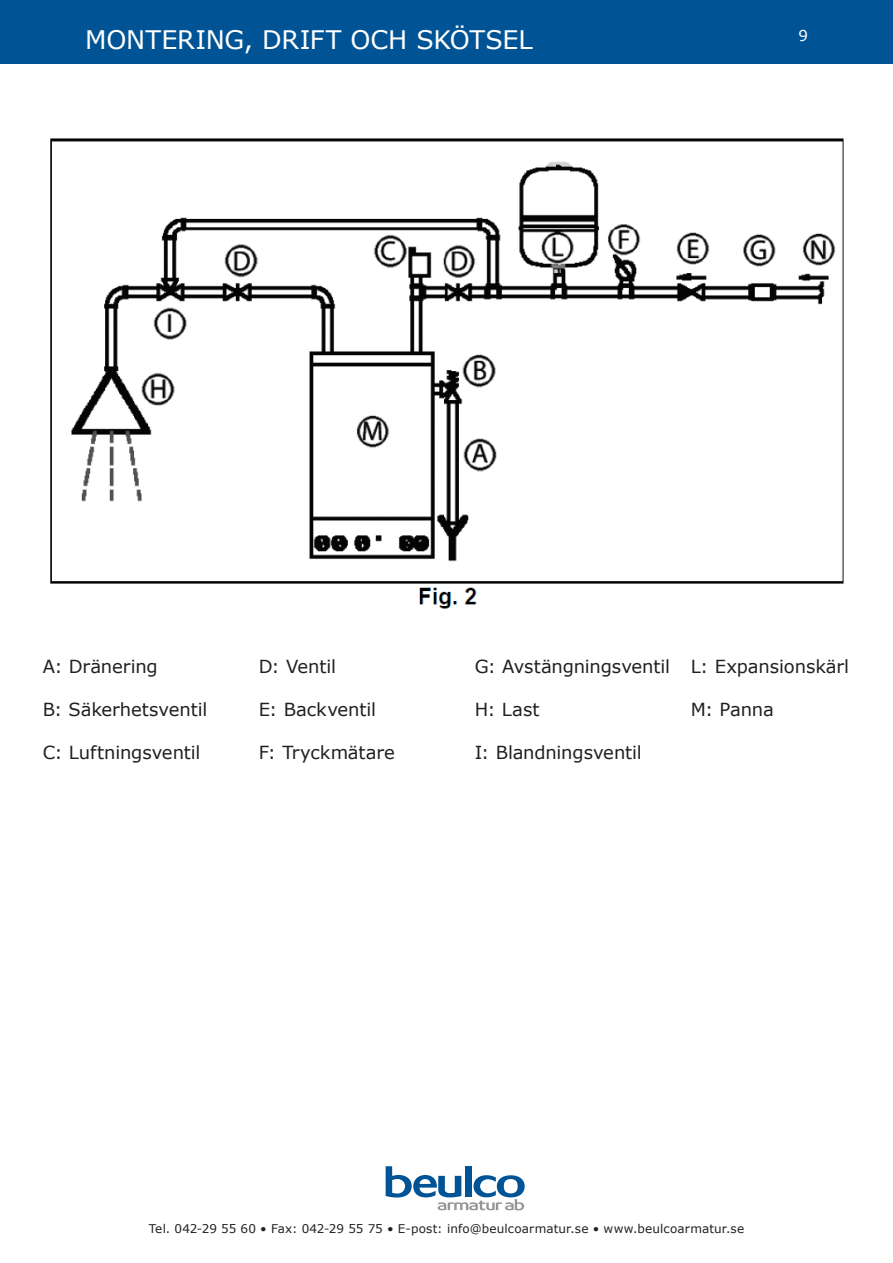
<style>
.page{position:relative;width:893px;height:1263px;background:#fff}
.page>*{position:absolute;margin:0;border:0;box-sizing:border-box;transform-origin:0 0}
.t1{font:25.5px "Verdana";letter-spacing:-.005em;color:#fff}
.t2{font:18px "Verdana";letter-spacing:-.01em;color:#231f20}
.t3{font:15px "Verdana";color:#fff}
.t4{font:12px "Verdana";letter-spacing:.01em;color:#231f20}
</style>
<div class="page">
<div style="left:0;top:0;width:893px;height:64px;background:#005495"></div>
<svg style="left:386px;top:1166px;width:139px;height:44px"></svg>
<img style="left:50px;top:138px;width:794px;height:471px">
<h1 class="t1" style="left:85px;top:30px;width:449px">MONTERING, DRIFT OCH SKÖTSEL</h1>
<p class="t3" style="left:798px;top:25px;width:11px">9</p>
<p class="t2" style="left:43px;top:654px;width:117px">A: Dränering</p>
<p class="t2" style="left:259px;top:654px;width:79px">D: Ventil</p>
<p class="t2" style="left:475px;top:654px;width:376px">G: Avstängningsventil L: Expansionskärl</p>
<p class="t2" style="left:43px;top:697px;width:166px">B: Säkerhetsventil</p>
<p class="t2" style="left:259px;top:697px;width:119px">E: Backventil</p>
<p class="t2" style="left:475px;top:697px;width:66px">H: Last</p>
<p class="t2" style="left:691px;top:697px;width:85px">M: Panna</p>
<p class="t2" style="left:43px;top:740px;width:159px">C: Luftningsventil</p>
<p class="t2" style="left:259px;top:740px;width:138px">F: Tryckmätare</p>
<p class="t2" style="left:475px;top:740px;width:169px">I: Blandningsventil</p>
<p class="t4" style="left:149px;top:1224px;width:597px">Tel. 042-29 55 60 • Fax: 042-29 55 75 • E-post: info@beulcoarmatur.se • www.beulcoarmatur.se</p>
</div>
